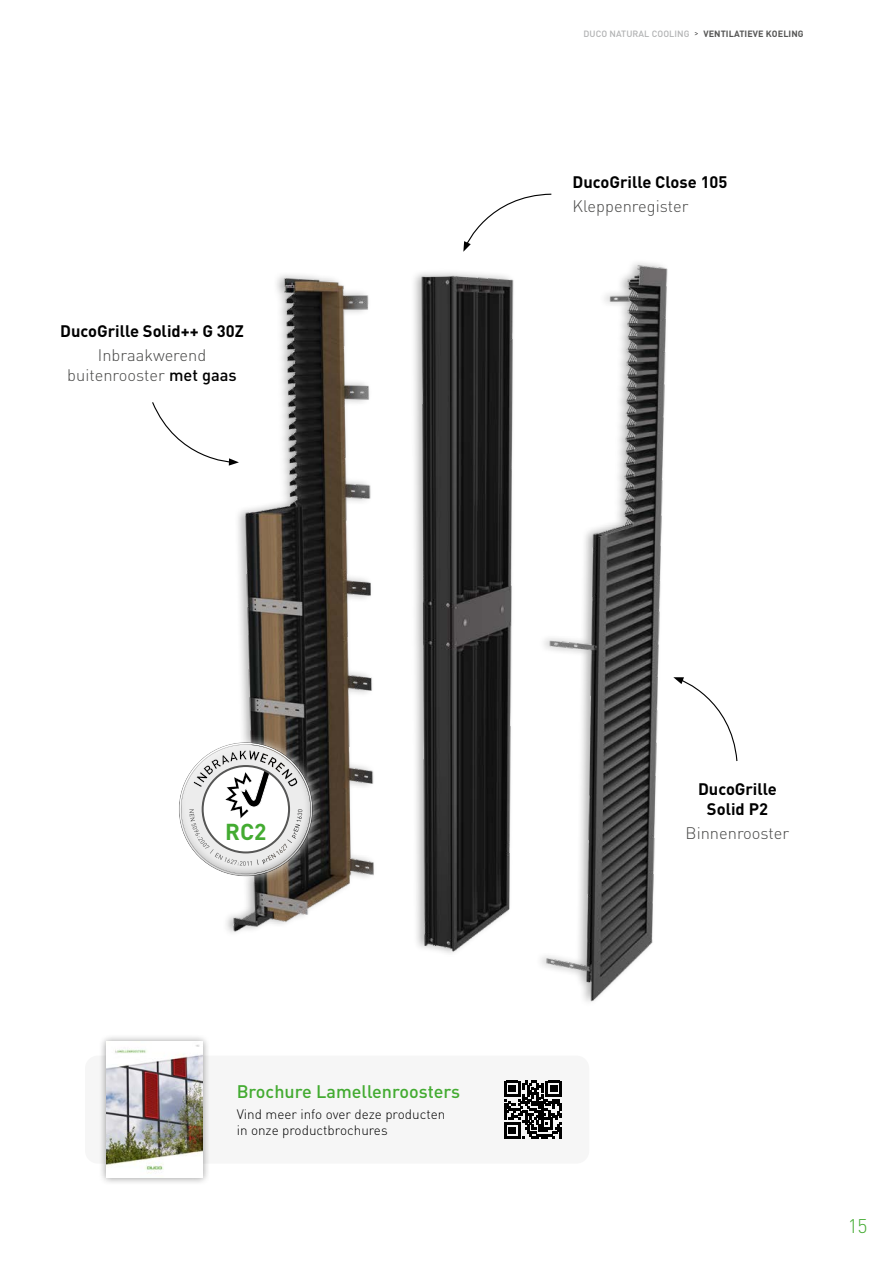
<style>
.page{position:relative;width:893px;height:1263px;background:#fff}
.page>*{position:absolute;margin:0;border:0;box-sizing:border-box;transform-origin:0 0}
.t1{font:700 22.8px "DINOT";color:#43ab31}
.t2{font:300 19.5px "DINOT";color:#43ab31}
.t3{font:500 18px "DINOT";color:#43ab31}
.t4{font:300 16.5px/19.8px "DINOT";color:#484847;text-align:center}
.t5{font:700 16.5px/19.8px "DINOT";color:#000;text-align:center}
.t6{font:300 13.5px/16.2px "DINOT";color:#000}
.t7{font:700 9px "DINOT";letter-spacing:.01em;color:#565655}
.s1{font-weight:500;color:#000}
.s2{font-weight:500;color:#b1b2b3}
.s3{font-weight:300;color:#000}
</style>
<div class="page">
<div style="left:85px;top:1055px;width:504px;height:108px;background:#f6f6f6;border-radius:13px"></div>
<div style="left:98px;top:1034px;width:113px;height:151px;background:#000;opacity:.4"></div>
<img style="left:106px;top:1041px;width:97px;height:137px">
<svg style="left:504px;top:1080px;width:58px;height:58px"></svg>
<img style="left:226px;top:262px;width:442px;height:740px">
<svg style="left:463px;top:193px;width:89px;height:59px"></svg>
<svg style="left:673px;top:677px;width:65px;height:84px"></svg>
<svg style="left:152px;top:401px;width:87px;height:65px"></svg>
<div style="left:169px;top:733px;width:154px;height:153px;background:#fff;opacity:.75"></div>
<div style="left:179px;top:740px;width:136px;height:138px;background:#000;opacity:.75"></div>
<p class="t5" style="left:60px;top:320px;width:185px">DucoGrille Solid++ G 30Z</p>
<p class="t4" style="left:67px;top:344px;width:171px">Inbraakwerend buitenrooster <span class="s1">met gaas</span></p>
<p class="t7" style="left:583px;top:28px;width:222px"><span class="s2">DUCO NATURAL COOLING</span> <span class="s3">&gt;</span> VENTILATIEVE KOELING</p>
<p class="t5" style="left:573px;top:171px;width:156px">DucoGrille Close 105</p>
<p class="t4" style="left:573px;top:195px;width:117px">Kleppenregister</p>
<h1 class="t1" style="left:225px;top:816px;width:43px">RC2</h1>
<p class="t3" style="left:237px;top:1079px;width:225px">Brochure Lamellenroosters</p>
<p class="t6" style="left:237px;top:1105px;width:210px">Vind meer info over deze producten in onze productbrochures</p>
<p class="t5" style="left:698px;top:778px;width:80px">DucoGrille<br>Solid P2</p>
<p class="t4" style="left:686px;top:822px;width:105px">Binnenrooster</p>
<p class="t2" style="left:848px;top:1213px;width:21px">15</p>
</div>
